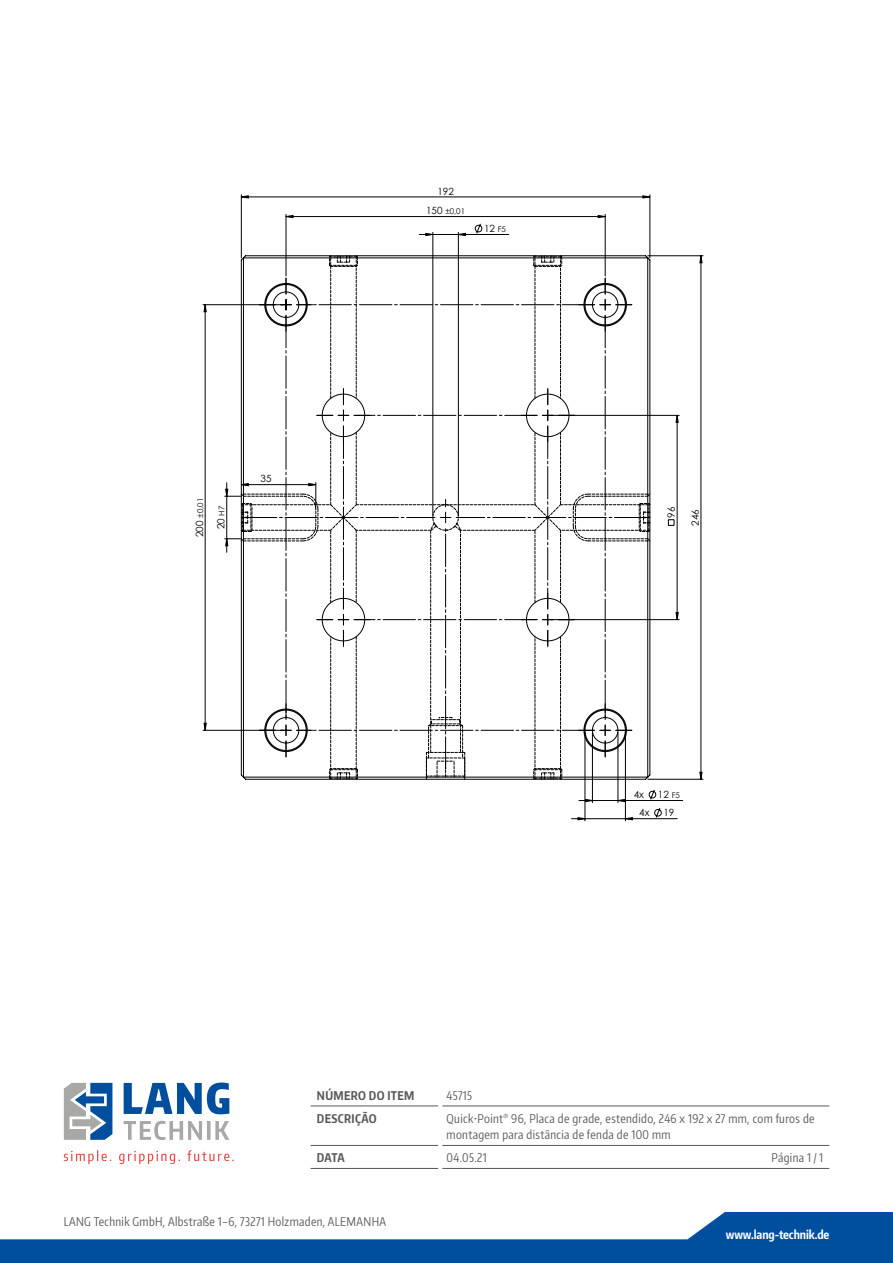
<style>
.page{position:relative;width:893px;height:1263px;background:#fff}
.page>*{position:absolute;margin:0;border:0;box-sizing:border-box;transform-origin:0 0}
.t1{font:12px/16.5px "Encode Sans Compressed";letter-spacing:.03em;color:#575756}
.t2{font:700 12px "Encode Sans Compressed";letter-spacing:.03em;color:#575756}
.t3{font:700 12px "Encode Sans Compressed";letter-spacing:-.01em;color:#fff}
.t4{font:9.9px "Century Gothic";color:#000}
.t5{font:7.95px "Century Gothic";color:#000}
.s1{font-size:9.9px}
.s2{font-size:7.95px}
</style>
<div class="page">
<svg style="left:0;top:1212px;width:893px;height:51px;fill:#004f9f"></svg>
<svg style="left:124px;top:1082px;width:105px;height:32px"></svg>
<svg style="left:124px;top:1121px;width:105px;height:19px"></svg>
<svg style="left:64px;top:1083px;width:48px;height:57px"></svg>
<svg style="left:64px;top:1150px;width:170px;height:14px"></svg>
<hr style="left:311px;top:1106px;width:127px;height:1px;background:#575756">
<hr style="left:442px;top:1106px;width:387px;height:1px;background:#575756">
<hr style="left:311px;top:1145px;width:127px;height:1px;background:#575756">
<hr style="left:442px;top:1145px;width:387px;height:1px;background:#575756">
<hr style="left:311px;top:1168px;width:127px;height:1px;background:#575756">
<hr style="left:442px;top:1168px;width:387px;height:1px;background:#575756">
<svg style="left:649px;top:789px;width:7px;height:11px"></svg>
<svg style="left:654px;top:808px;width:8px;height:10px"></svg>
<hr style="left:286px;top:214px;width:1px;height:62px;background:#000">
<hr style="left:605px;top:214px;width:1px;height:62px;background:#000">
<hr style="left:618px;top:800px;width:65px;height:1px;background:#000">
<hr style="left:585px;top:732px;width:1px;height:89px;background:#000">
<hr style="left:625px;top:732px;width:1px;height:89px;background:#000">
<hr style="left:625px;top:818px;width:52px;height:1px;background:#000">
<hr style="left:241px;top:195px;width:1px;height:63px;background:#000">
<hr style="left:650px;top:195px;width:1px;height:63px;background:#000">
<hr style="left:203px;top:730px;width:81px;height:1px;background:#000">
<hr style="left:203px;top:304px;width:81px;height:1px;background:#000">
<hr style="left:648px;top:255px;width:55px;height:1px;background:#000">
<hr style="left:648px;top:779px;width:55px;height:1px;background:#000">
<svg style="left:286px;top:215px;width:346px;height:605px"></svg>
<svg style="left:241px;top:195px;width:409px;height:3px"></svg>
<svg style="left:204px;top:304px;width:3px;height:427px"></svg>
<svg style="left:651px;top:256px;width:51px;height:523px"></svg>
<svg style="left:225px;top:255px;width:425px;height:525px"></svg>
<p class="t5" style="left:195px;top:537px;width:41px;rotate:-90deg"><span class="s1">200</span> ±0,01</p>
<p class="t4" style="left:214px;top:529px;width:25px;rotate:-90deg">20 <span class="s2">H7</span></p>
<p class="t4" style="left:261px;top:472px;width:13px">35</p>
<p class="t4" style="left:437px;top:184px;width:18px">192</p>
<p class="t5" style="left:426px;top:206px;width:41px"><span class="s1">150</span> ±0,01</p>
<p class="t4" style="left:484px;top:222px;width:24px">12 <span class="s2">F5</span></p>
<p class="t4" style="left:664px;top:518px;width:13px;rotate:-90deg">96</p>
<p class="t4" style="left:688px;top:526px;width:18px;rotate:-90deg">246</p>
<p class="t4" style="left:634px;top:788px;width:12px">4x</p>
<p class="t4" style="left:658px;top:788px;width:24px">12 <span class="s2">F5</span></p>
<p class="t4" style="left:639px;top:806px;width:12px">4x</p>
<p class="t4" style="left:663px;top:806px;width:13px">19</p>
<p class="t2" style="left:317px;top:1087px;width:99px">NÚMERO DO ITEM</p>
<p class="t1" style="left:447px;top:1086px;width:27px">45715</p>
<p class="t2" style="left:317px;top:1110px;width:61px">DESCRIÇÃO</p>
<p class="t1" style="left:447px;top:1109px;width:369px">Quick•Point<sup>®</sup> 96, Placa de grade, estendido, 246 x 192 x 27 mm, com furos de montagem para distância de fenda de 100 mm</p>
<p class="t2" style="left:317px;top:1150px;width:29px">DATA</p>
<p class="t1" style="left:447px;top:1149px;width:42px">04.05.21</p>
<p class="t1" style="left:772px;top:1149px;width:53px">Página 1 / 1</p>
<p class="t1" style="left:64px;top:1212px;width:324px">LANG Technik GmbH, Albstraße 1–6, 73271 Holzmaden, ALEMANHA</p>
<p class="t3" style="left:726px;top:1227px;width:105px">www.lang-technik.de</p>
</div>
